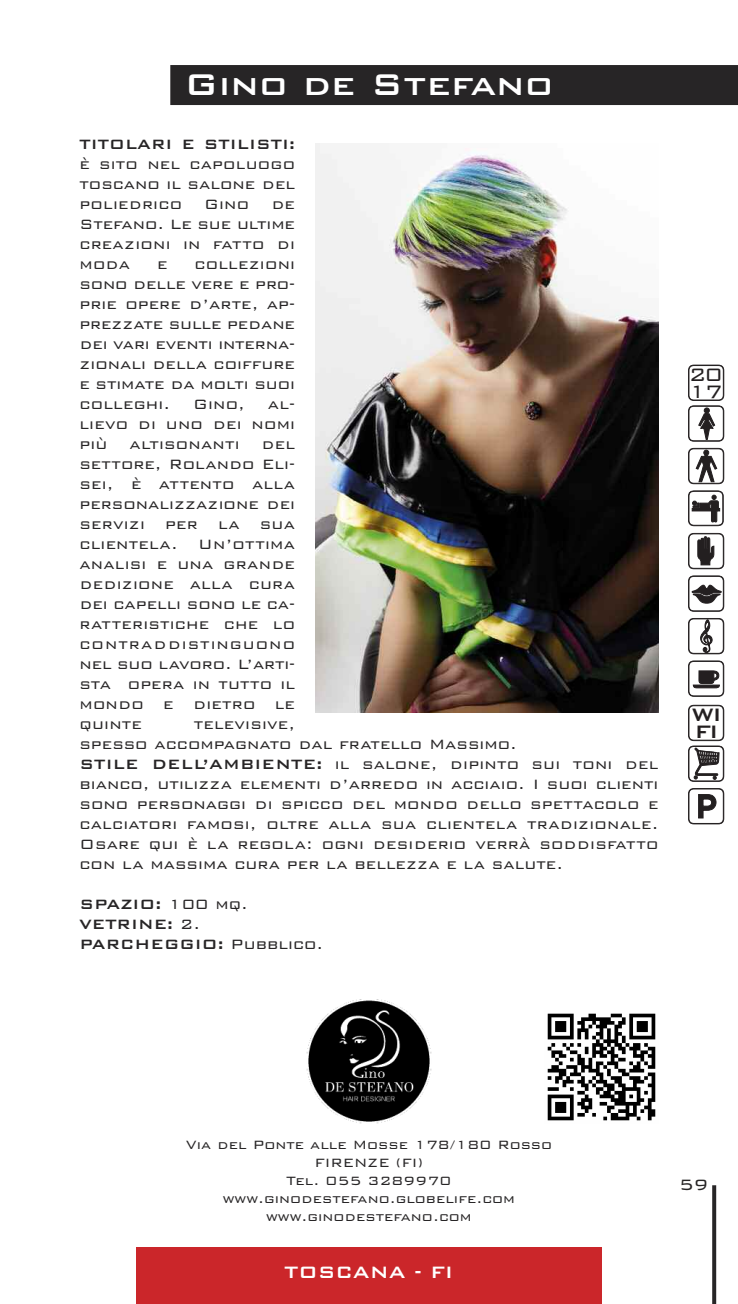
<style>
.page{position:relative;width:738px;height:1304px;background:#fff}
.page>*{position:absolute;margin:0;border:0;box-sizing:border-box;transform-origin:0 0}
.t1{font:500 40px "Bank Gothic BT";color:#fff}
.t2{font:300 24px "Bank Gothic BT";color:#231f20}
.t3{font:500 24px "Bank Gothic BT";color:#231f20}
.t4{font:500 22px "Bank Gothic BT";color:#fff}
.t5{font:300 20px "Bank Gothic BT";color:#272526}
.t6{font:300 18px/20px "Bank Gothic BT";letter-spacing:.005em;color:#272526;text-align:justify}
.t7{font:500 18px/20px "Bank Gothic BT";color:#272526}
.t8{font:300 16px/18px "Bank Gothic BT";color:#272526;text-align:center}
.s1{font-weight:500}
.s2{font-weight:300}
</style>
<div class="page">
<div style="left:170px;top:65px;width:567px;height:40px;background:#272526"></div>
<svg style="left:712px;top:1185px;width:3px;height:119px"></svg>
<div style="left:136px;top:1247px;width:465px;height:57px;background:#cb262a"></div>
<div style="left:687px;top:365px;width:36px;height:36px;border:2px solid #231f20;border-radius:5px"></div>
<div style="left:688px;top:366px;width:34px;height:34px;background:#fff;border-radius:5px"></div>
<div style="left:688px;top:365px;width:35px;height:35px;border:1px solid #231f20;border-radius:5px"></div>
<div style="left:687px;top:405px;width:36px;height:37px;border:2px solid #231f20;border-radius:5px"></div>
<div style="left:688px;top:406px;width:34px;height:35px;background:#fff;border-radius:5px"></div>
<div style="left:688px;top:406px;width:35px;height:35px;border:1px solid #231f20;border-radius:5px"></div>
<svg style="left:697px;top:407px;width:17px;height:33px"></svg>
<div style="left:687px;top:448px;width:36px;height:36px;border:2px solid #231f20;border-radius:5px"></div>
<div style="left:688px;top:449px;width:34px;height:34px;background:#fff;border-radius:5px"></div>
<div style="left:688px;top:448px;width:35px;height:36px;border:1px solid #231f20;border-radius:5px"></div>
<svg style="left:695px;top:450px;width:21px;height:32px"></svg>
<svg style="left:688px;top:490px;width:35px;height:36px"></svg>
<div style="left:687px;top:533px;width:36px;height:36px;border:2px solid #231f20;border-radius:5px"></div>
<div style="left:688px;top:534px;width:34px;height:34px;background:#fff;border-radius:5px"></div>
<div style="left:688px;top:533px;width:35px;height:36px;border:1px solid #231f20;border-radius:5px"></div>
<svg style="left:697px;top:536px;width:16px;height:29px"></svg>
<div style="left:687px;top:575px;width:36px;height:37px;border:2px solid #231f20;border-radius:5px"></div>
<div style="left:688px;top:576px;width:34px;height:35px;background:#fff;border-radius:5px"></div>
<div style="left:688px;top:576px;width:35px;height:35px;border:1px solid #231f20;border-radius:5px"></div>
<svg style="left:691px;top:584px;width:30px;height:20px"></svg>
<div style="left:687px;top:618px;width:36px;height:36px;border:2px solid #231f20;border-radius:5px"></div>
<div style="left:688px;top:619px;width:34px;height:34px;background:#fff;border-radius:5px"></div>
<div style="left:688px;top:618px;width:35px;height:36px;border:1px solid #231f20;border-radius:5px"></div>
<svg style="left:699px;top:619px;width:13px;height:34px"></svg>
<div style="left:687px;top:660px;width:36px;height:37px;border:2px solid #231f20;border-radius:5px"></div>
<div style="left:688px;top:661px;width:34px;height:35px;background:#fff;border-radius:5px"></div>
<div style="left:688px;top:661px;width:35px;height:35px;border:1px solid #231f20;border-radius:5px"></div>
<svg style="left:692px;top:670px;width:27px;height:18px"></svg>
<div style="left:687px;top:705px;width:36px;height:36px;border:2px solid #231f20;border-radius:5px"></div>
<div style="left:688px;top:706px;width:34px;height:34px;background:#fff;border-radius:5px"></div>
<div style="left:688px;top:705px;width:35px;height:36px;border:1px solid #231f20;border-radius:5px"></div>
<div style="left:687px;top:746px;width:36px;height:36px;border:2px solid #231f20;border-radius:5px"></div>
<div style="left:688px;top:746px;width:34px;height:35px;background:#fff;border-radius:5px"></div>
<div style="left:688px;top:746px;width:35px;height:35px;border:1px solid #231f20;border-radius:5px"></div>
<svg style="left:693px;top:748px;width:26px;height:32px"></svg>
<div style="left:687px;top:788px;width:36px;height:36px;border:2px solid #231f20;border-radius:5px"></div>
<div style="left:688px;top:789px;width:34px;height:34px;background:#fff;border-radius:5px"></div>
<div style="left:688px;top:788px;width:35px;height:36px;border:1px solid #231f20;border-radius:5px"></div>
<svg style="left:698px;top:794px;width:18px;height:24px"></svg>
<img style="left:315px;top:144px;width:343px;height:568px">
<img style="left:306px;top:999px;width:125px;height:125px">
<img style="left:547px;top:1013px;width:109px;height:108px">
<h1 class="t1" style="left:184px;top:58px;width:370px">Gino de Stefano</h1>
<p class="t7" style="left:79px;top:133px;width:217px">TITOLARI E STILISTI:</p>
<p class="t6" style="left:79px;top:153px;width:217px">è sito nel capoluogo toscano il salone del poliedrico Gino de Stefano. Le sue ultime creazioni in fatto di moda</p>
<p class="t6" style="left:79px;top:253px;width:217px;text-indent:115px">collezioni sono delle vere e pro&shy;prie opere d’arte, ap&shy;prezzate sulle pedane dei vari eventi interna&shy;zionali della coiffure e stimate da molti suoi colleghi.</p>
<p class="t6" style="left:157px;top:253px;width:12px">e</p>
<p class="t6" style="left:193px;top:393px;width:53px">Gino,</p>
<p class="t6" style="left:79px;top:393px;width:217px;text-indent:188px">al&shy;lievo di uno dei nomi più altisonanti del settore, Rolando Eli&shy;sei, è attento alla personalizzazione dei servizi per la sua clientela. Un’ottima analisi e una grande dedizione alla cura dei capelli sono le ca&shy;ratteristiche che lo contraddistinguono nel suo lavoro. L’arti&shy;sta opera in tutto il mondo e dietro le quinte</p>
<p class="t6" style="left:79px;top:713px;width:580px;text-align:left;text-indent:114px">televisive,<br>spesso accompagnato dal fratello Massimo.<br><span class="s1">STILE DELL’AMBIENTE:</span> il salone, dipinto sui toni del bianco, utilizza elementi d’arredo in acciaio. I suoi clienti sono personaggi di spicco del mondo dello spettacolo e calciatori famosi, oltre alla sua clientela tradizionale.<br>Osare qui è la regola: ogni desiderio verrà soddisfatto con la massima cura per la bellezza e la salute.</p>
<p class="t7" style="left:79px;top:893px;width:245px">SPAZIO: <span class="s2">100 mq.<br></span>VETRINE: <span class="s2">2.<br></span>PARCHEGGIO: <span class="s2">Pubblico.</span></p>
<h2 class="t2" style="left:688px;top:359px;width:36px">20</h2>
<h2 class="t2" style="left:688px;top:375px;width:36px">17</h2>
<h2 class="t3" style="left:690px;top:699px;width:32px">WI</h2>
<h2 class="t3" style="left:694px;top:715px;width:26px">FI</h2>
<p class="t8" style="left:185px;top:1135px;width:368px">Via del Ponte alle Mosse 178/180 Rosso<br>FIRENZE (FI)<br>Tel. 055 3289970 www.ginodestefano.globelife.com www.ginodestefano.com</p>
<p class="t4" style="left:284px;top:1258px;width:170px">TOSCANA - FI</p>
<p class="t5" style="left:678px;top:1171px;width:31px">59</p>
</div>
